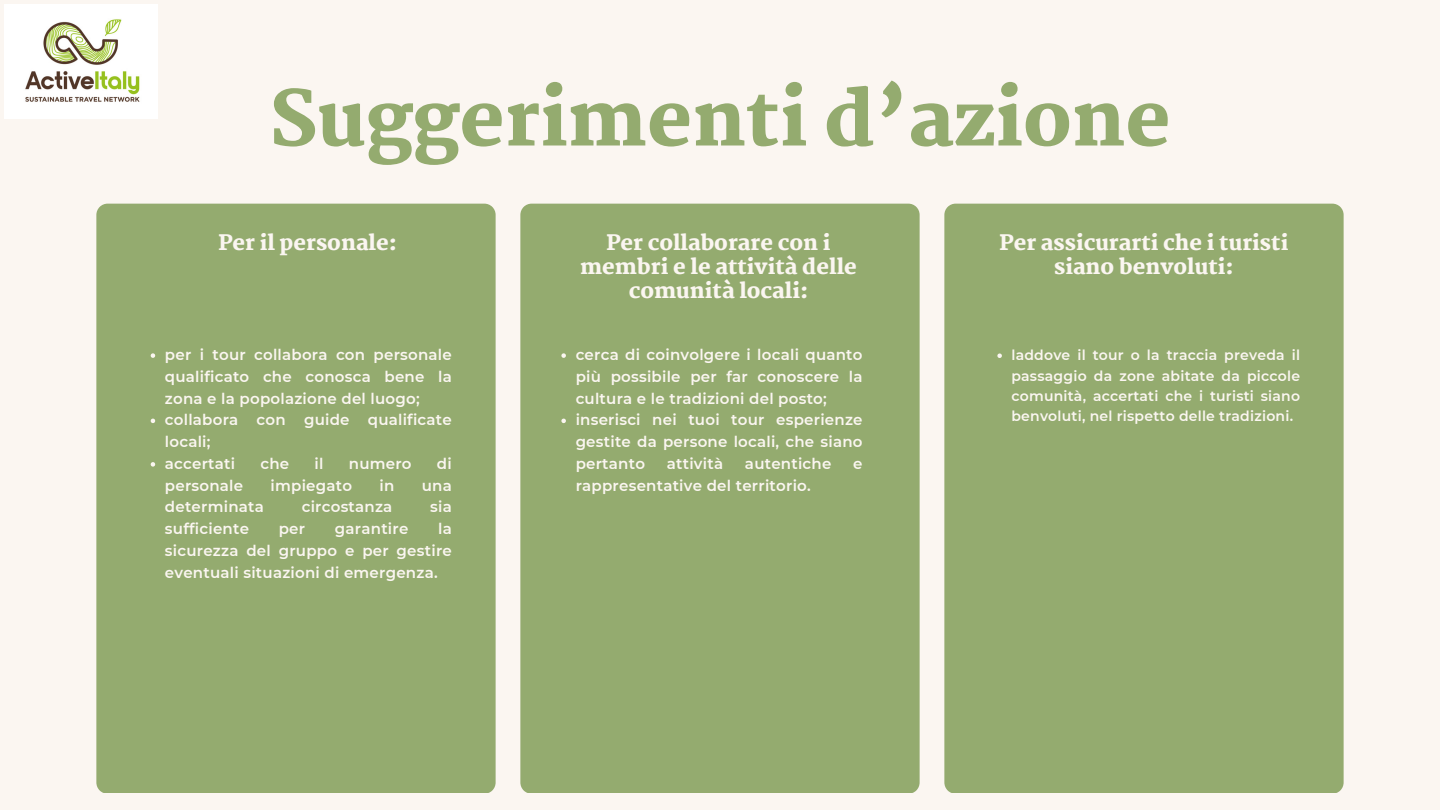
<style>
.page{position:relative;width:1440px;height:810px;background:#fbf6f1}
.page>*{position:absolute;margin:0;border:0;box-sizing:border-box;transform-origin:0 0}
.t1{font:800 75px "Martel";color:#94ab6f}
.t2{font:800 21px/24px "Martel";color:#fbf6f1;text-align:center}
.t3{font:600 15px/21.8px "Montserrat";letter-spacing:.015em;color:#fbf6f1;text-align:justify}
.t4{font:600 14px/20.2px "Montserrat";letter-spacing:.015em;color:#fbf6f1;text-align:justify}
</style>
<div class="page">
<div style="left:96px;top:204px;width:400px;height:589px;background:#94ab6f"></div>
<div style="left:520px;top:204px;width:400px;height:589px;background:#94ab6f"></div>
<div style="left:944px;top:204px;width:400px;height:589px;background:#94ab6f"></div>
<svg style="left:151px;top:353px;width:4px;height:5px"></svg>
<svg style="left:151px;top:419px;width:4px;height:4px"></svg>
<svg style="left:151px;top:462px;width:4px;height:5px"></svg>
<svg style="left:561px;top:353px;width:5px;height:5px"></svg>
<svg style="left:561px;top:419px;width:5px;height:4px"></svg>
<svg style="left:997px;top:354px;width:5px;height:4px"></svg>
<img style="left:5px;top:5px;width:152px;height:114px">
<p class="t1" style="left:269px;top:76px;width:903px">Suggerimenti d’azione</p>
<h2 class="t2" style="left:218px;top:231px;width:180px">Per il personale:</h2>
<h1 class="t3" style="left:165px;top:344px;width:288px">per i tour collabora con personale qualificato che conosca bene la zona e la popolazione del luogo;</h1>
<h2 class="t3" style="left:165px;top:409px;width:288px">collabora con guide qualificate locali;</h2>
<p class="t3" style="left:165px;top:453px;width:72px">accertati</p>
<p class="t3" style="left:261px;top:453px;width:30px">che</p>
<p class="t3" style="left:315px;top:453px;width:10px">il</p>
<p class="t3" style="left:349px;top:453px;width:64px">numero</p>
<p class="t3" style="left:437px;top:453px;width:16px">di</p>
<p class="t3" style="left:165px;top:474px;width:80px">personale</p>
<p class="t3" style="left:271px;top:474px;width:83px">impiegato</p>
<p class="t3" style="left:380px;top:474px;width:16px">in</p>
<p class="t3" style="left:422px;top:474px;width:32px">una</p>
<p class="t3" style="left:165px;top:496px;width:100px">determinata</p>
<p class="t3" style="left:302px;top:496px;width:92px">circostanza</p>
<p class="t3" style="left:430px;top:496px;width:23px">sia</p>
<p class="t3" style="left:165px;top:518px;width:86px">sufficiente</p>
<p class="t3" style="left:279px;top:518px;width:28px">per</p>
<p class="t3" style="left:335px;top:518px;width:75px">garantire</p>
<p class="t3" style="left:165px;top:518px;width:288px;text-indent:273px">la sicurezza del gruppo e per gestire eventuali situazioni di emergenza.</p>
<h2 class="t2" style="left:580px;top:231px;width:278px">Per collaborare con i membri e le attività delle comunità locali:</h2>
<p class="t3" style="left:576px;top:344px;width:288px">cerca di coinvolgere i locali quanto più possibile per far conoscere la cultura e le tradizioni del posto;</p>
<p class="t3" style="left:576px;top:409px;width:288px">inserisci nei tuoi tour esperienze gestite da persone locali, che siano pertanto</p>
<p class="t3" style="left:667px;top:453px;width:58px">attività</p>
<p class="t3" style="left:745px;top:453px;width:88px">autentiche</p>
<p class="t3" style="left:853px;top:453px;width:11px">e</p>
<p class="t3" style="left:576px;top:474px;width:237px">rappresentative del territorio.</p>
<p class="t2" style="left:1000px;top:231px;width:290px">Per assicurarti che i turisti siano benvoluti:</p>
<p class="t4" style="left:1011px;top:345px;width:290px">laddove il tour o la traccia preveda il passaggio da zone abitate da piccole comunità, accertati che i turisti siano benvoluti, nel rispetto delle tradizioni.</p>
</div>
